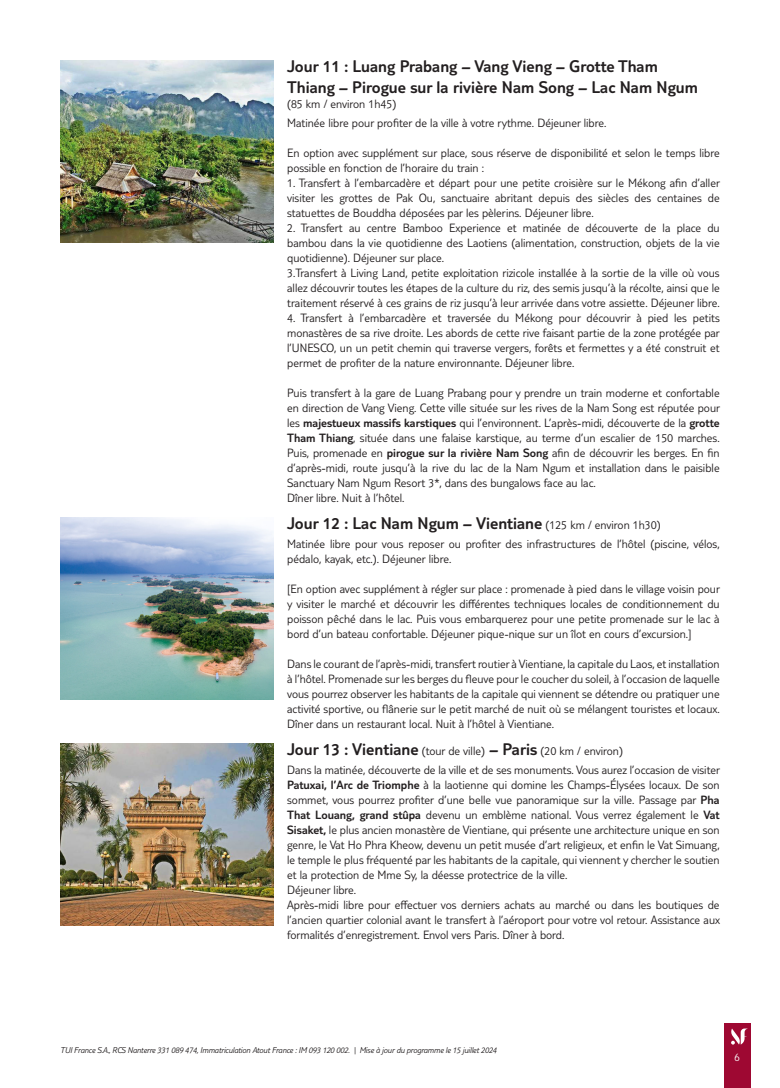
<style>
.page{position:relative;width:780px;height:1088px;background:#fff}
.page>*{position:absolute;margin:0;border:0;box-sizing:border-box;transform-origin:0 0}
.t1{font:300 17.5px/21px "TUI Type";color:#231f20}
.t2{font:300 12.5px/15px "TUI Type";color:#231f20}
.t3{font:300 11.25px "TUI Type";color:#fff}
.t4{font:italic 300 8.75px "TUI Type";letter-spacing:-.02em;color:#231f20}
.s1{font-style:inherit}
.s2{font-size:12.5px}
.s3{font-size:17.5px}
</style>
<div class="page">
<div style="left:724px;top:1023px;width:26px;height:65px;background:#9e0832"></div>
<svg style="left:731px;top:1028px;width:17px;height:16px"></svg>
<img style="left:60px;top:60px;width:213px;height:182px">
<img style="left:60px;top:517px;width:213px;height:182px">
<img style="left:60px;top:743px;width:213px;height:182px">
<h1 class="t1" style="left:287px;top:55px;width:412px">Jour 11 : Luang Prabang – Vang Vieng – Grotte Tham<br>Thiang – Pirogue sur la rivière Nam Song – Lac Nam Ngum</h1>
<p class="t2" style="left:287px;top:94px;width:321px;line-height:18.5px">(85 km / environ 1h45)<br>Matinée libre pour profiter de la ville à votre rythme. Déjeuner libre.</p>
<p class="t2" style="left:287px;top:145px;width:434px">En option avec supplément sur place, sous réserve de disponibilité et selon le temps libre possible en fonction de l’horaire du train :</p>
<p class="t2" style="left:287px;top:175px;width:434px;text-align:justify">1. Transfert à l’embarcadère et départ pour une petite croisière sur le Mékong afin d’aller visiter les grottes de Pak Ou, sanctuaire abritant depuis des siècles des centaines de statuettes de Bouddha déposées par les pèlerins. Déjeuner libre.</p>
<p class="t2" style="left:287px;top:220px;width:434px">2. Transfert au centre Bamboo Experience et matinée de découverte de la place du bambou dans la vie quotidienne des Laotiens (alimentation, construction, objets de la vie quotidienne). Déjeuner sur place.<br>3.Transfert à Living Land, petite exploitation rizicole installée à la sortie de la ville où vous allez découvrir toutes les étapes de la culture du riz, des semis jusqu’à la récolte, ainsi que le traitement réservé à ces grains de riz jusqu’à leur arrivée dans votre assiette. Déjeuner libre.</p>
<p class="t2" style="left:287px;top:310px;width:434px;text-align:justify">4. Transfert à l’embarcadère et traversée du Mékong pour découvrir à pied les petits monastères de sa rive droite. Les abords de cette rive faisant partie de la zone protégée par l’UNESCO, un un petit chemin qui traverse vergers, forêts et fermettes y a été construit et permet de profiter de la nature environnante. Déjeuner libre.</p>
<p class="t2" style="left:287px;top:385px;width:434px">Puis transfert à la gare de Luang Prabang pour y prendre un train moderne et confortable en direction de Vang Vieng. Cette ville située sur les rives de la Nam Song est réputée pour les <span class="s1">majestueux massifs karstiques</span> qui l’environnent. L’après-midi, découverte de la <span class="s1">grotte Tham Thiang</span>, située dans une falaise karstique, au terme d’un escalier de 150 marches.<br>Puis, promenade en <span class="s1">pirogue sur la rivière Nam Song</span> afin de découvrir les berges. En fin d’après-midi, route jusqu’à la rive du lac de la Nam Ngum et installation dans le paisible Sanctuary Nam Ngum Resort 3*, dans des bungalows face au lac.<br>Dîner libre. Nuit à l’hôtel.</p>
<h1 class="t1" style="left:287px;top:512px;width:375px">Jour 12 : Lac Nam Ngum – Vientiane <span class="s2">(125 km / environ 1h30)</span></h1>
<p class="t2" style="left:287px;top:536px;width:434px">Matinée libre pour vous reposer ou profiter des infrastructures de l’hôtel (piscine, vélos, pédalo, kayak, etc.). Déjeuner libre.</p>
<p class="t2" style="left:287px;top:581px;width:434px;text-align:justify">[En option avec supplément à régler sur place : promenade à pied dans le village voisin pour y visiter le marché et découvrir les différentes techniques locales de conditionnement du poisson pêché dans le lac. Puis vous embarquerez pour une petite promenade sur le lac à bord d’un bateau confortable. Déjeuner pique-nique sur un îlot en cours d’excursion.]</p>
<p class="t2" style="left:287px;top:656px;width:434px;text-align:justify">Dans le courant de l’après-midi, transfert routier à Vientiane, la capitale du Laos, et installation à l’hôtel. Promenade sur les berges du fleuve pour le coucher du soleil, à l’occasion de laquelle vous pourrez observer les habitants de la capitale qui viennent se détendre ou pratiquer une activité sportive, ou flânerie sur le petit marché de nuit où se mélangent touristes et locaux.<br>Dîner dans un restaurant local. Nuit à l’hôtel à Vientiane.</p>
<p class="t2" style="left:287px;top:741px;width:434px;line-height:18.5px"><span class="s3">Jour 13 : Vientiane</span> (tour de ville) <span class="s3">– Paris</span> (20 km / environ)<br>Dans la matinée, découverte de la ville et de ses monuments. Vous aurez l’occasion de visiter</p>
<p class="t2" style="left:287px;top:777px;width:434px"><span class="s1">Patuxai, l’Arc de Triomphe</span> à la laotienne qui domine les Champs-Élysées locaux. De son sommet, vous pourrez profiter d’une belle vue panoramique sur la ville. Passage par <span class="s1">Pha That Louang, grand stûpa</span> devenu un emblème national. Vous verrez également le <span class="s1">Vat Sisaket,</span> le plus ancien monastère de Vientiane, qui présente une architecture unique en son genre, le Vat Ho Phra Kheow, devenu un petit musée d’art religieux, et enfin le Vat Simuang, le temple le plus fréquenté par les habitants de la capitale, qui viennent y chercher le soutien et la protection de Mme Sy, la déesse protectrice de la ville.<br>Déjeuner libre.<br>Après-midi libre pour effectuer vos derniers achats au marché ou dans les boutiques de l’ancien quartier colonial avant le transfert à l’aéroport pour votre vol retour. Assistance aux formalités d’enregistrement. Envol vers Paris. Dîner à bord.</p>
<p class="t4" style="left:60px;top:1045px;width:438px">TUI France S.A., RCS Nanterre 331 089 474, Immatriculation Atout France : IM 093 120 002. | Mise à jour du programme le 15 juillet 2024</p>
<p class="t3" style="left:734px;top:1050px;width:7px">6</p>
</div>
